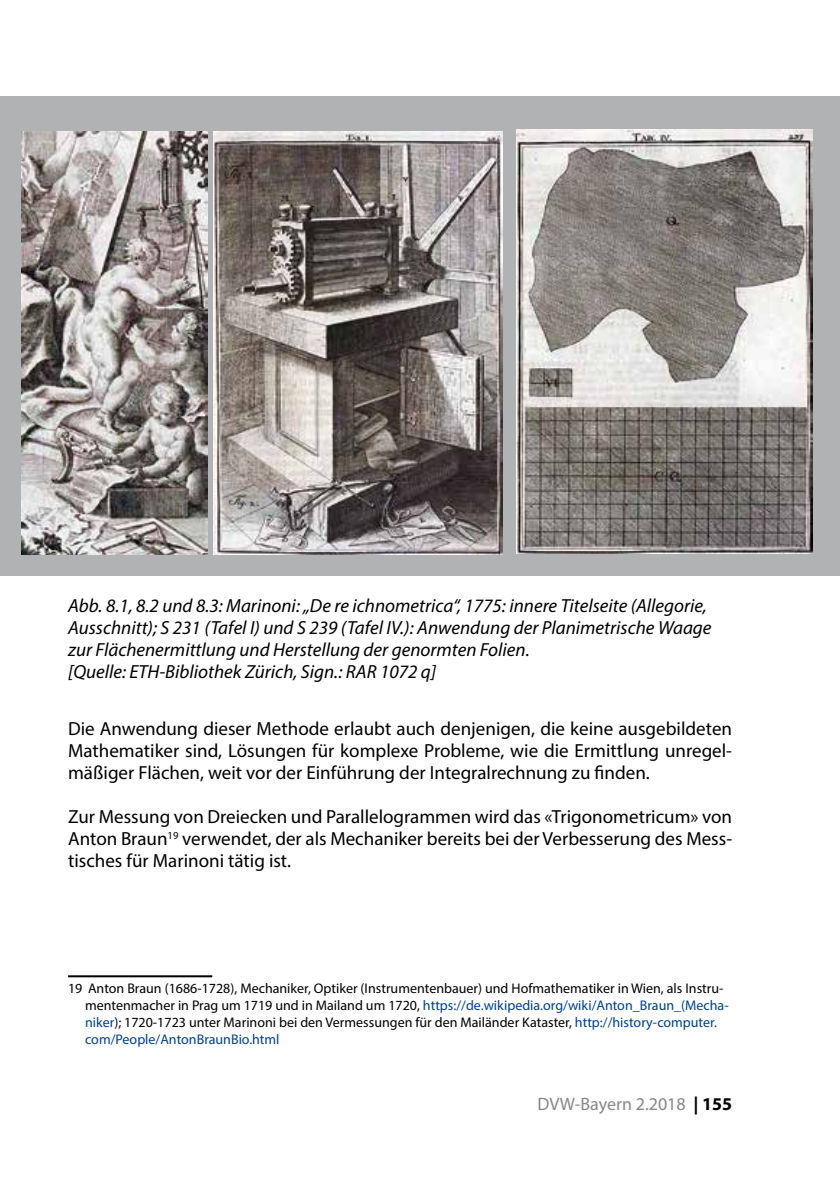
<style>
.page{position:relative;width:840px;height:1191px;background:#fff}
.page>*{position:absolute;margin:0;border:0;box-sizing:border-box;transform-origin:0 0}
.t1{font:19px/22px "Myriad Pro";color:#000;text-align:justify}
.t2{font:italic 19px/22px "Myriad Pro";color:#000}
.t3{font:18px "Myriad Pro";color:#868786}
.t4{font:14px/16.8px "Myriad Pro";color:#000}
.s1{color:#004188}
.s2{font-weight:700;color:#000}
</style>
<div class="page">
<hr style="left:68px;top:975px;width:144px;height:2px;background:#000">
<div style="left:0;top:96px;width:839px;height:479px;background:#b1b2b3"></div>
<img style="left:21px;top:131px;width:186px;height:424px">
<img style="left:516px;top:130px;width:295px;height:423px">
<img style="left:213px;top:131px;width:289px;height:424px">
<p class="t2" style="left:68px;top:594px;width:644px">Abb. 8.1, 8.2 und 8.3: Marinoni: „De re ichnometrica“, 1775: innere Titelseite (Allegorie, Ausschnitt); S 231 (Tafel I) und S 239 (Tafel IV.): Anwendung der Planimetrische Waage zur Flächenermittlung und Herstellung der genormten Folien.<br>[Quelle: ETH-Bibliothek Zürich, Sign.: RAR 1072 q]</p>
<p class="t1" style="left:68px;top:717px;width:665px">Die Anwendung dieser Methode erlaubt auch denjenigen, die keine ausgebildeten Mathematiker sind, Lösungen für komplexe Probleme, wie die Ermittlung unregel&shy;mäßiger Flächen, weit vor der Einführung der Integralrechnung zu finden.</p>
<p class="t1" style="left:68px;top:805px;width:665px">Zur Messung von Dreiecken und Parallelogrammen wird das «Trigonometricum» von Anton Braun<sup>19</sup> verwendet, der als Mechaniker bereits bei der Verbesserung des Mess&shy;tisches für Marinoni tätig ist.</p>
<p class="t4" style="left:85px;top:979px;width:644px;text-indent:-17px">19 Anton Braun (1686-1728), Mechaniker, Optiker (Instrumentenbauer) und Hofmathematiker in Wien, als Instru&shy;mentenmacher in Prag um 1719 und in Mailand um 1720, <span class="s1">https://de.wikipedia.org/wiki/Anton_Braun_(Mecha&shy;niker</span>); 1720-1723 unter Marinoni bei den Vermessungen für den Mailänder Kataster, <span class="s1">http://history-computer. com/People/AntonBraunBio.html</span></p>
<p class="t3" style="left:537px;top:1093px;width:196px">DVW-Bayern 2.2018 <span class="s2">| 155</span></p>
</div>
